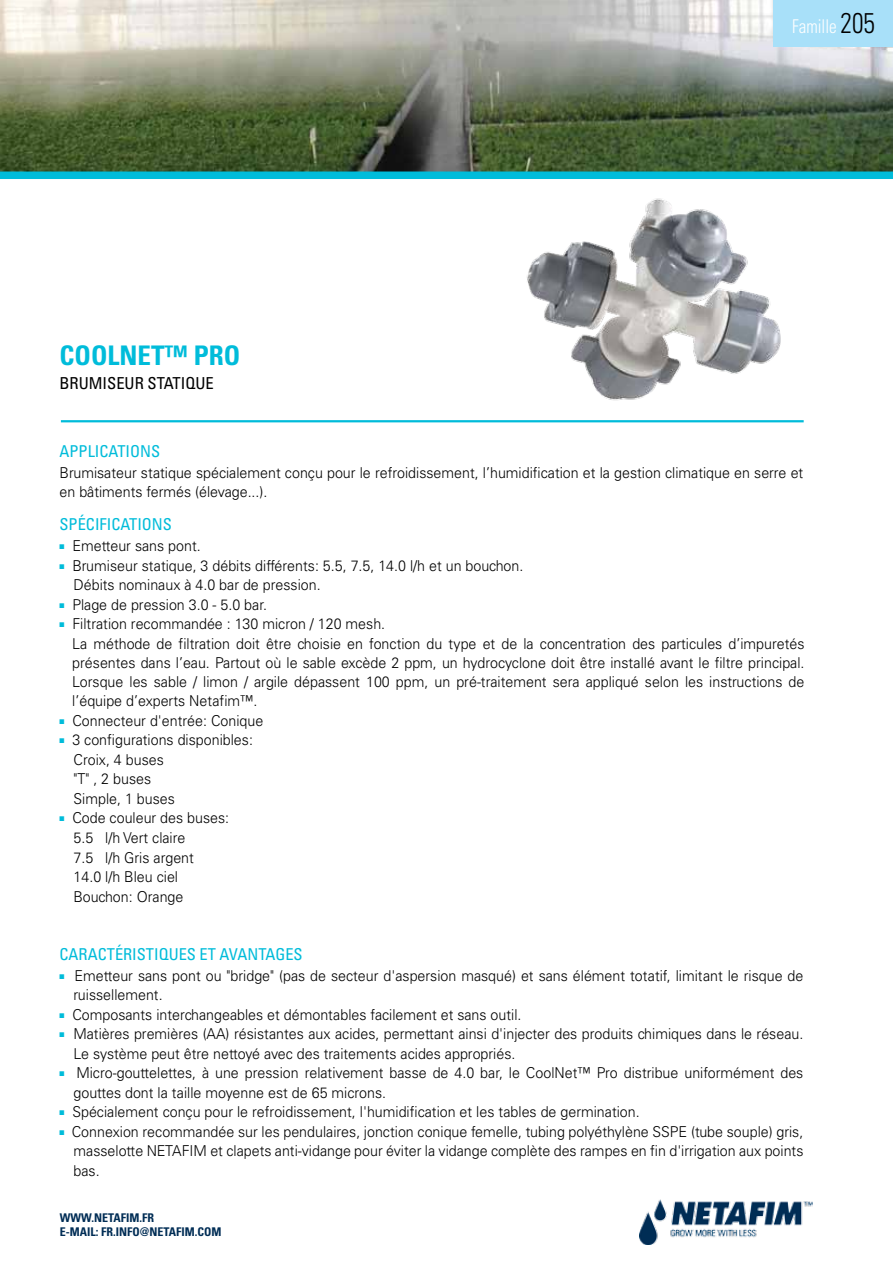
<style>
.page{position:relative;width:893px;height:1263px;background:#fff}
.page>*{position:absolute;margin:0;border:0;box-sizing:border-box;transform-origin:0 0}
.t1{font:700 condensed 27px "Univers LT Std";color:#00bcda}
.t2{font:300 condensed 18.9px "Univers LT Std";color:#fff;scale:.9 1}
.t3{font:condensed 16.5px "Univers LT Std";color:#000}
.t4{font:condensed 16.35px "Univers LT Std";color:#00bcda}
.t5{font:300 15px/19.5px "Univers LT Std";color:#000;scale:.95 1}
.t6{font:700 condensed 12px/14.4px "Univers LT Std";color:#002d55}
.s1{font-size:28.5px;color:#000}
.s2{color:#00bcda}
</style>
<div class="page">
<img style="left:0;top:0;width:893px;height:171px">
<div style="left:0;top:171px;width:893px;height:8px;background:#00bcda"></div>
<img style="left:527px;top:198px;width:254px;height:203px">
<img style="left:640px;top:1199px;width:173px;height:45px">
<div style="left:774px;top:0;width:119px;height:46px;background:#a8e0f9"></div>
<hr style="left:61px;top:420px;width:743px;height:2px;background:#00bcda">
<h1 class="t1" style="left:60px;top:339px;width:182px">COOLNET™ PRO</h1>
<p class="t3" style="left:60px;top:373px;width:156px">BRUMISEUR STATIQUE</p>
<p class="t2" style="left:792px;top:15px;width:93px">Famille <span class="s1">205</span></p>
<p class="t4" style="left:60px;top:440px;width:102px">APPLICATIONS</p>
<p class="t5" style="left:60px;top:463px;width:784px">Brumisateur statique spécialement conçu pour le refroidissement, l’humidification et la gestion climatique en serre et en bâtiments fermés (élevage...).</p>
<p class="t4" style="left:60px;top:514px;width:57px">SPÉCI FICATIONS</p>
<p class="t5" style="left:60px;top:536px;width:150px"><span class="s2">■</span> Emetteur sans pont.</p>
<p class="t5" style="left:74px;top:556px;width:475px;text-indent:-14px"><span class="s2">■</span> Brumiseur statique, 3 débits différents: 5.5, 7.5, 14.0 l/h et un bouchon.<br>Débits nominaux à 4.0 bar de pression.</p>
<p class="t5" style="left:60px;top:595px;width:220px"><span class="s2">■</span> Plage de pression 3.0 - 5.0 bar.</p>
<p class="t5" style="left:72px;top:614px;width:772px;text-indent:-13px"><span class="s2">■</span> Filtration recommandée : 130 micron / 120 mesh.<br>La méthode de filtration doit être choisie en fonction du type et de la concentration des particules d’impuretés présentes dans l’eau. Partout où le sable excède 2 ppm, un hydrocyclone doit être installé avant le filtre principal.<br>Lorsque les sable / limon / argile dépassent 100 ppm, un pré-traitement sera appliqué selon les instructions de l’équipe d’experts Netafim™.</p>
<p class="t5" style="left:60px;top:711px;width:216px"><span class="s2">■</span> Connecteur d'entrée: Conique</p>
<p class="t5" style="left:74px;top:730px;width:190px;text-indent:-14px"><span class="s2">■</span> 3 configurations disponibles:<br>Croix, 4 buses<br>"T" , 2 buses<br>Simple, 1 buses</p>
<p class="t5" style="left:74px;top:808px;width:165px;text-indent:-14px"><span class="s2">■</span> Code couleur des buses:<br>5.5 l/h Vert claire<br>7.5 l/h Gris argent<br>14.0 l/h Bleu ciel<br>Bouchon: Orange</p>
<p class="t4" style="left:60px;top:943px;width:245px">CARACTÉRI STIQUES ET AVANTAGES</p>
<p class="t5" style="left:74px;top:966px;width:770px;text-indent:-14px"><span class="s2">■</span> Emetteur sans pont ou "bridge" (pas de secteur d'aspersion masqué) et sans élément totatif, limitant le risque de ruissellement.</p>
<p class="t5" style="left:60px;top:1005px;width:488px"><span class="s2">■</span> Composants interchangeables et démontables facilement et sans outil.</p>
<p class="t5" style="left:74px;top:1024px;width:770px;text-indent:-14px"><span class="s2">■</span> Matières premières (AA) résistantes aux acides, permettant ainsi d'injecter des produits chimiques dans le réseau.<br>Le système peut être nettoyé avec des traitements acides appropriés.</p>
<p class="t5" style="left:74px;top:1063px;width:770px;text-indent:-14px"><span class="s2">■</span> Micro-gouttelettes, à une pression relativement basse de 4.0 bar, le CoolNet™ Pro distribue uniformément des gouttes dont la taille moyenne est de 65 microns.</p>
<p class="t5" style="left:60px;top:1102px;width:612px"><span class="s2">■</span> Spécialement conçu pour le refroidissement, l'humidification et les tables de germination.</p>
<p class="t5" style="left:74px;top:1122px;width:770px;text-align:justify;text-indent:-14px"><span class="s2">■</span> Connexion recommandée sur les pendulaires, jonction conique femelle, tubing polyéthylène SSPE (tube souple) gris, masselotte NETAFIM et clapets anti-vidange pour éviter la vidange complète des rampes en fin d'irrigation aux points bas.</p>
<p class="t6" style="left:60px;top:1210px;width:163px">WWW.NETAFIM.FR<br>E-MAIL: FR.INFO@NETAFIM.COM</p>
</div>
